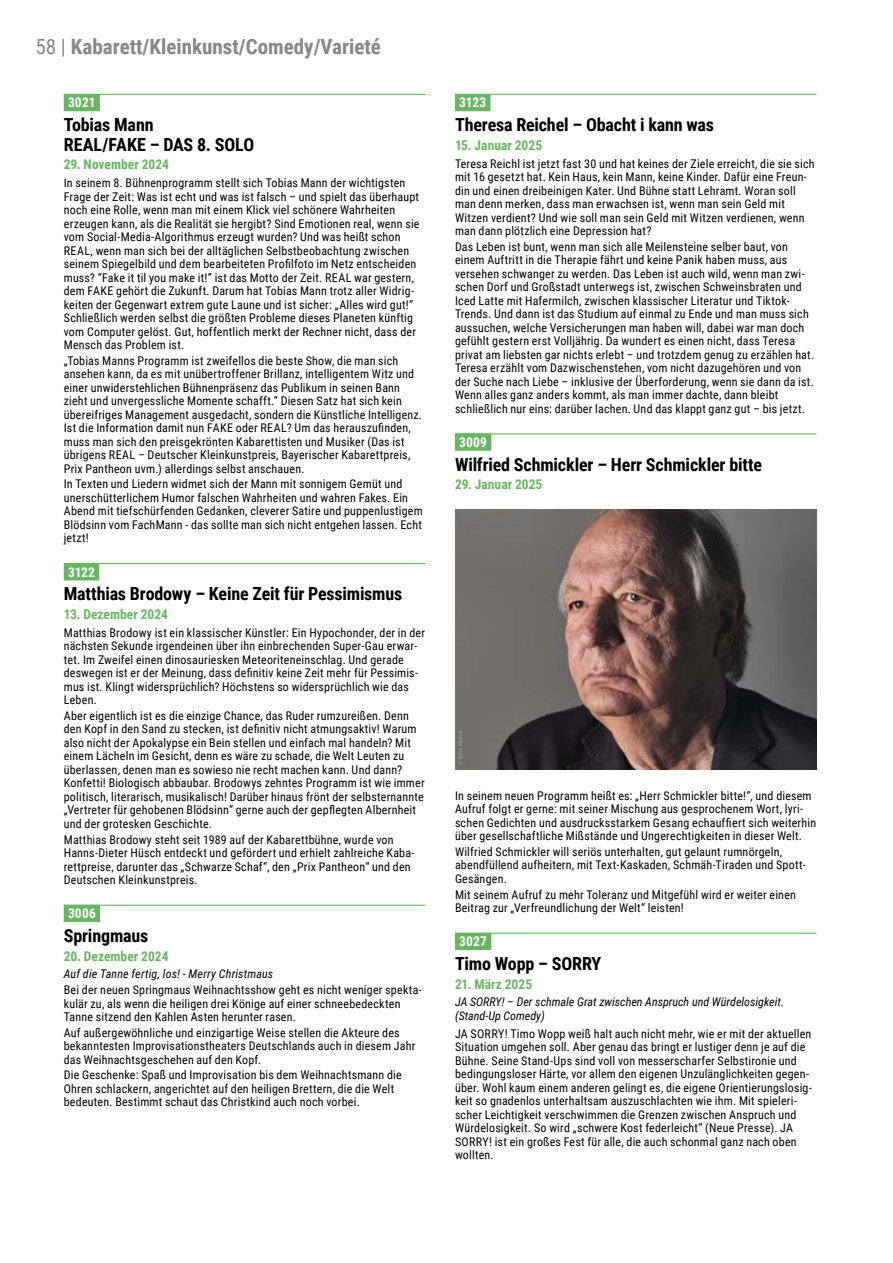
<style>
.page{position:relative;width:893px;height:1263px;background:#fff}
.page>*{position:absolute;margin:0;border:0;box-sizing:border-box;transform-origin:0 0}
.t1{font:700 21px "Roboto Condensed";color:#878787}
.t2{font:700 18px/19.5px "Roboto Condensed";letter-spacing:-.01em;color:#000}
.t3{font:700 13.5px "Roboto Condensed";letter-spacing:.005em;color:#68b562}
.t4{font:700 13.5px "Roboto Condensed";letter-spacing:.01em;color:#fff}
.t5{font:12px/13.5px "Roboto Condensed";letter-spacing:.015em;color:#000}
.t6{font:italic 12px/13.5px "Roboto Condensed";color:#000}
.t7{font:6px "Roboto Condensed";letter-spacing:-.005em;color:#9d9d9c}
.s1{font-weight:400}
</style>
<div class="page">
<div style="left:64px;top:94px;width:36px;height:17px;background:#68b562"></div>
<hr style="left:64px;top:94px;width:361px;height:1px;background:#68b562">
<div style="left:64px;top:563px;width:35px;height:17px;background:#68b562"></div>
<hr style="left:64px;top:563px;width:361px;height:1px;background:#68b562">
<div style="left:64px;top:905px;width:36px;height:17px;background:#68b562"></div>
<hr style="left:64px;top:905px;width:361px;height:1px;background:#68b562">
<div style="left:455px;top:94px;width:35px;height:17px;background:#68b562"></div>
<hr style="left:455px;top:94px;width:361px;height:1px;background:#68b562">
<div style="left:455px;top:433px;width:36px;height:18px;background:#68b562"></div>
<hr style="left:455px;top:433px;width:361px;height:1px;background:#68b562">
<div style="left:455px;top:933px;width:36px;height:17px;background:#68b562"></div>
<hr style="left:455px;top:933px;width:361px;height:1px;background:#68b562">
<img style="left:455px;top:510px;width:361px;height:260px">
<h1 class="t1" style="left:35px;top:32px;width:347px"><span class="s1">58 |</span> Kabarett/Kleinkunst/Comedy/Varieté</h1>
<p class="t4" style="left:68px;top:93px;width:29px">3021</p>
<h2 class="t2" style="left:64px;top:114px;width:192px">Tobias Mann<br>REAL/FAKE – DAS 8. SOLO</h2>
<p class="t3" style="left:64px;top:155px;width:107px">29. November 2024</p>
<p class="t5" style="left:64px;top:176px;width:357px">In seinem 8. Bühnenprogramm stellt sich Tobias Mann der wichtigsten Frage der Zeit: Was ist echt und was ist falsch – und spielt das überhaupt noch eine Rolle, wenn man mit einem Klick viel schönere Wahrheiten erzeugen kann, als die Realität sie hergibt? Sind Emotionen real, wenn sie vom Social-Media-Algorithmus erzeugt wurden? Und was heißt schon REAL, wenn man sich bei der alltäglichen Selbstbeobachtung zwischen seinem Spiegelbild und dem bearbeiteten Profilfoto im Netz entscheiden muss? “Fake it til you make it!” ist das Motto der Zeit. REAL war gestern, dem FAKE gehört die Zukunft. Darum hat Tobias Mann trotz aller Widrig&shy;keiten der Gegenwart extrem gute Laune und ist sicher: „Alles wird gut!“ Schließlich werden selbst die größten Probleme dieses Planeten künftig vom Computer gelöst. Gut, hoffentlich merkt der Rechner nicht, dass der Mensch das Problem ist.</p>
<p class="t5" style="left:64px;top:353px;width:360px">„Tobias Manns Programm ist zweifellos die beste Show, die man sich ansehen kann, da es mit unübertroffener Brillanz, intelligentem Witz und einer unwiderstehlichen Bühnenpräsenz das Publikum in seinen Bann zieht und unvergessliche Momente schafft.“ Diesen Satz hat sich kein übereifriges Management ausgedacht, sondern die Künstliche Intelligenz.<br>Ist die Information damit nun FAKE oder REAL? Um das herauszufinden, muss man sich den preisgekrönten Kabarettisten und Musiker (Das ist übrigens REAL – Deutscher Kleinkunstpreis, Bayerischer Kabarettpreis, Prix Pantheon uvm.) allerdings selbst anschauen.</p>
<p class="t5" style="left:64px;top:477px;width:360px">In Texten und Liedern widmet sich der Mann mit sonnigem Gemüt und unerschütterlichem Humor falschen Wahrheiten und wahren Fakes. Ein Abend mit tiefschürfenden Gedanken, cleverer Satire und puppenlustigem Blödsinn vom FachMann - das sollte man sich nicht entgehen lassen. Echt jetzt!</p>
<p class="t4" style="left:68px;top:562px;width:28px">3122</p>
<h2 class="t2" style="left:64px;top:583px;width:340px">Matthias Brodowy – Keine Zeit für Pessimismus</h2>
<p class="t3" style="left:64px;top:605px;width:106px">13. Dezember 2024</p>
<p class="t5" style="left:64px;top:625px;width:363px">Matthias Brodowy ist ein klassischer Künstler: Ein Hypochonder, der in der nächsten Sekunde irgendeinen über ihn einbrechenden Super-Gau erwar&shy;tet. Im Zweifel einen dinosauriesken Meteoriteneinschlag. Und gerade deswegen ist er der Meinung, dass definitiv keine Zeit mehr für Pessimis&shy;mus ist. Klingt widersprüchlich? Höchstens so widersprüchlich wie das Leben.</p>
<p class="t5" style="left:64px;top:708px;width:362px">Aber eigentlich ist es die einzige Chance, das Ruder rumzureißen. Denn den Kopf in den Sand zu stecken, ist definitiv nicht atmungsaktiv! Warum also nicht der Apokalypse ein Bein stellen und einfach mal handeln? Mit einem Lächeln im Gesicht, denn es wäre zu schade, die Welt Leuten zu überlassen, denen man es sowieso nie recht machen kann. Und dann?<br>Konfetti! Biologisch abbaubar. Brodowys zehntes Programm ist wie immer politisch, literarisch, musikalisch! Darüber hinaus frönt der selbsternannte „Vertreter für gehobenen Blödsinn“ gerne auch der gepflegten Albernheit und der grotesken Geschichte.</p>
<p class="t5" style="left:64px;top:832px;width:352px">Matthias Brodowy steht seit 1989 auf der Kabarettbühne, wurde von Hanns-Dieter Hüsch entdeckt und gefördert und erhielt zahlreiche Kaba&shy;rettpreise, darunter das „Schwarze Schaf“, den „Prix Pantheon“ und den Deutschen Kleinkunstpreis.</p>
<p class="t4" style="left:68px;top:904px;width:29px">3006</p>
<h2 class="t2" style="left:64px;top:925px;width:86px">Springmaus</h2>
<p class="t3" style="left:64px;top:946px;width:106px">20. Dezember 2024</p>
<p class="t6" style="left:64px;top:967px;width:211px">Auf die Tanne fertig, los! - Merry Christmaus</p>
<p class="t5" style="left:64px;top:982px;width:360px">Bei der neuen Springmaus Weihnachtsshow geht es nicht weniger spekta&shy;kulär zu, als wenn die heiligen drei Könige auf einer schneebedeckten<br>Tanne sitzend den Kahlen Asten herunter rasen.</p>
<p class="t5" style="left:64px;top:1025px;width:353px">Auf außergewöhnliche und einzigartige Weise stellen die Akteure des bekanntesten Improvisationstheaters Deutschlands auch in diesem Jahr das Weihnachtsgeschehen auf den Kopf.</p>
<p class="t5" style="left:64px;top:1068px;width:339px">Die Geschenke: Spaß und Improvisation bis dem Weihnachtsmann die<br>Ohren schlackern, angerichtet auf den heiligen Brettern, die die Welt bedeuten. Bestimmt schaut das Christkind auch noch vorbei.</p>
<p class="t4" style="left:459px;top:93px;width:29px">3123</p>
<h2 class="t2" style="left:455px;top:114px;width:261px">Theresa Reichel – Obacht i kann was</h2>
<p class="t3" style="left:455px;top:136px;width:89px">15. Januar 2025</p>
<p class="t5" style="left:455px;top:156px;width:361px">Teresa Reichl ist jetzt fast 30 und hat keines der Ziele erreicht, die sie sich mit 16 gesetzt hat. Kein Haus, kein Mann, keine Kinder. Dafür eine Freun&shy;din und einen dreibeinigen Kater. Und Bühne statt Lehramt. Woran soll man denn merken, dass man erwachsen ist, wenn man sein Geld mit Witzen verdient? Und wie soll man sein Geld mit Witzen verdienen, wenn man dann plötzlich eine Depression hat?</p>
<p class="t5" style="left:455px;top:239px;width:361px">Das Leben ist bunt, wenn man sich alle Meilensteine selber baut, von einem Auftritt in die Therapie fährt und keine Panik haben muss, aus versehen schwanger zu werden. Das Leben ist auch wild, wenn man zwi&shy;schen Dorf und Großstadt unterwegs ist, zwischen Schweinsbraten und Iced Latte mit Hafermilch, zwischen klassischer Literatur und Tiktok-Trends. Und dann ist das Studium auf einmal zu Ende und man muss sich aussuchen, welche Versicherungen man haben will, dabei war man doch gefühlt gestern erst Volljährig. Da wundert es einen nicht, dass Teresa privat am liebsten gar nichts erlebt – und trotzdem genug zu erzählen hat.<br>Teresa erzählt vom Dazwischenstehen, vom nicht dazugehören und von der Suche nach Liebe – inklusive der Überforderung, wenn sie dann da ist.<br>Wenn alles ganz anders kommt, als man immer dachte, dann bleibt schließlich nur eins: darüber lachen. Und das klappt ganz gut – bis jetzt.</p>
<p class="t4" style="left:459px;top:433px;width:29px">3009</p>
<h2 class="t2" style="left:455px;top:454px;width:309px">Wilfried Schmickler – Herr Schmickler bitte</h2>
<p class="t3" style="left:455px;top:475px;width:89px">29. Januar 2025</p>
<p class="t7" style="left:456px;top:765px;width:36px;rotate:-90deg">© Ilona Klimek</p>
<p class="t5" style="left:455px;top:788px;width:363px">In seinem neuen Programm heißt es: „Herr Schmickler bitte!“, und diesem Aufruf folgt er gerne: mit seiner Mischung aus gesprochenem Wort, lyri&shy;schen Gedichten und ausdrucksstarkem Gesang echauffiert sich weiterhin über gesellschaftliche Mißstände und Ungerechtigkeiten in dieser Welt.</p>
<p class="t5" style="left:455px;top:844px;width:352px">Wilfried Schmickler will seriös unterhalten, gut gelaunt rumnörgeln, abendfüllend aufheitern, mit Text-Kaskaden, Schmäh-Tiraden und Spott-<br>Gesängen.</p>
<p class="t5" style="left:455px;top:887px;width:343px">Mit seinem Aufruf zu mehr Toleranz und Mitgefühl wird er weiter einen<br>Beitrag zur „Verfreundlichung der Welt“ leisten!</p>
<p class="t4" style="left:459px;top:932px;width:29px">3027</p>
<h2 class="t2" style="left:455px;top:953px;width:148px">Timo Wopp – SORRY</h2>
<p class="t3" style="left:455px;top:974px;width:79px">21. März 2025</p>
<p class="t6" style="left:455px;top:995px;width:331px">JA SORRY! – Der schmale Grat zwischen Anspruch und Würdelosigkeit. (Stand-Up Comedy)</p>
<p class="t5" style="left:455px;top:1026px;width:359px">JA SORRY! Timo Wopp weiß halt auch nicht mehr, wie er mit der aktuellen Situation umgehen soll. Aber genau das bringt er lustiger denn je auf die Bühne. Seine Stand-Ups sind voll von messerscharfer Selbstironie und bedingungsloser Härte, vor allem den eigenen Unzulänglichkeiten gegen&shy;über. Wohl kaum einem anderen gelingt es, die eigene Orientierungslosig&shy;keit so gnadenlos unterhaltsam auszuschlachten wie ihm. Mit spieleri&shy;scher Leichtigkeit verschwimmen die Grenzen zwischen Anspruch und Würdelosigkeit. So wird „schwere Kost federleicht“ (Neue Presse). JA SORRY! ist ein großes Fest für alle, die auch schonmal ganz nach oben wollten.</p>
</div>
